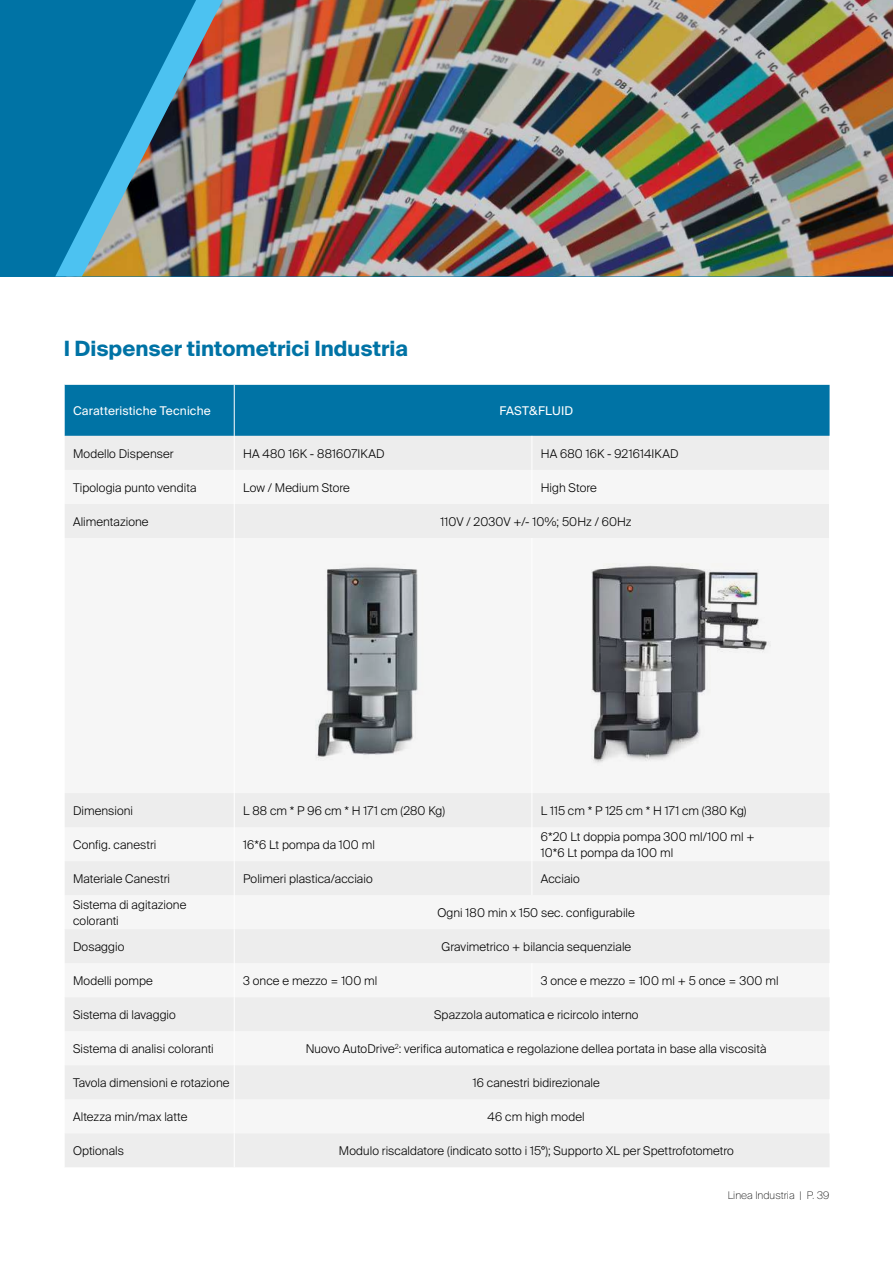
<style>
.page{position:relative;width:893px;height:1263px;background:#fff}
.page>*{position:absolute;margin:0;border:0;box-sizing:border-box;transform-origin:0 0}
.t1{font:700 21px "Suisse Intl";color:#0073a5}
.t2{font:300 12px/16.5px "Suisse Intl";letter-spacing:.01em;color:#000}
.t3{font:12px "Suisse Intl";letter-spacing:.015em;color:#fff}
.t4{font:100 10.5px "Suisse Intl";color:#000}
</style>
<div class="page">
<div style="left:0;top:0;width:893px;height:276px;background:#0073a5"></div>
<img style="left:223px;top:0;width:670px;height:276px">
<img style="left:55px;top:0;width:168px;height:276px">
<div style="left:65px;top:385px;width:765px;height:51px;background:#0073a5"></div>
<div style="left:65px;top:436px;width:764px;height:34px;background:#ededed"></div>
<svg style="left:65px;top:504px;width:764px;height:144px;fill:#f6f6f6"></svg>
<svg style="left:65px;top:793px;width:765px;height:374px;fill:#ededed"></svg>
<hr style="left:234px;top:436px;width:1px;height:34px;background:#fff">
<hr style="left:531px;top:436px;width:1px;height:34px;background:#fff">
<hr style="left:234px;top:793px;width:1px;height:34px;background:#fff">
<hr style="left:531px;top:793px;width:1px;height:34px;background:#fff">
<hr style="left:234px;top:861px;width:1px;height:34px;background:#fff">
<hr style="left:531px;top:861px;width:1px;height:34px;background:#fff">
<hr style="left:234px;top:929px;width:1px;height:34px;background:#fff">
<hr style="left:234px;top:997px;width:1px;height:34px;background:#fff">
<hr style="left:234px;top:1065px;width:1px;height:34px;background:#fff">
<hr style="left:234px;top:1133px;width:1px;height:34px;background:#fff">
<hr style="left:234px;top:504px;width:1px;height:34px;background:#fff">
<hr style="left:234px;top:385px;width:1px;height:51px;background:#fff">
<hr style="left:234px;top:538px;width:1px;height:255px;background:#fff">
<hr style="left:531px;top:538px;width:1px;height:255px;background:#fff">
<hr style="left:234px;top:827px;width:1px;height:34px;background:#fff">
<hr style="left:531px;top:827px;width:1px;height:34px;background:#fff">
<hr style="left:829px;top:827px;width:1px;height:34px;background:#fff">
<hr style="left:234px;top:895px;width:1px;height:34px;background:#fff">
<hr style="left:829px;top:895px;width:1px;height:34px;background:#fff">
<hr style="left:234px;top:963px;width:1px;height:34px;background:#fff">
<hr style="left:531px;top:963px;width:1px;height:34px;background:#fff">
<hr style="left:829px;top:963px;width:1px;height:34px;background:#fff">
<hr style="left:234px;top:1031px;width:1px;height:34px;background:#fff">
<hr style="left:829px;top:1031px;width:1px;height:34px;background:#fff">
<hr style="left:234px;top:1099px;width:1px;height:34px;background:#fff">
<hr style="left:829px;top:1099px;width:1px;height:34px;background:#fff">
<img style="left:315px;top:564px;width:136px;height:197px">
<img style="left:591px;top:564px;width:179px;height:202px">
<h1 class="t1" style="left:64px;top:337px;width:346px">I Dispenser tintometrici Industria</h1>
<p class="t3" style="left:73px;top:404px;width:139px">Caratteristiche Tecniche</p>
<p class="t3" style="left:499px;top:404px;width:75px">FAST&amp;FLUID</p>
<p class="t2" style="left:73px;top:445px;width:102px">Modello Dispenser</p>
<p class="t2" style="left:243px;top:445px;width:143px">HA 480 16K - 881607IKAD</p>
<p class="t2" style="left:541px;top:445px;width:139px">HA 680 16K - 921614IKAD</p>
<p class="t2" style="left:73px;top:479px;width:125px">Tipologia punto vendita</p>
<p class="t2" style="left:243px;top:479px;width:108px">Low / Medium Store</p>
<p class="t2" style="left:541px;top:479px;width:58px">High Store</p>
<p class="t2" style="left:73px;top:513px;width:77px">Alimentazione</p>
<p class="t2" style="left:441px;top:513px;width:193px">110V / 2030V +/- 10%; 50Hz / 60Hz</p>
<p class="t2" style="left:73px;top:802px;width:62px">Dimensioni</p>
<p class="t2" style="left:243px;top:802px;width:203px">L 88 cm * P 96 cm * H 171 cm (280 Kg)</p>
<p class="t2" style="left:541px;top:802px;width:207px">L 115 cm * P 125 cm * H 171 cm (380 Kg)</p>
<p class="t2" style="left:73px;top:836px;width:85px">Config. canestri</p>
<p class="t2" style="left:243px;top:836px;width:133px">16*6 Lt pompa da 100 ml</p>
<p class="t2" style="left:541px;top:828px;width:215px">6*20 Lt doppia pompa 300 ml/100 ml +<br>10*6 Lt pompa da 100 ml</p>
<p class="t2" style="left:73px;top:870px;width:99px">Materiale Canestri</p>
<p class="t2" style="left:243px;top:870px;width:131px">Polimeri plastica/acciaio</p>
<p class="t2" style="left:541px;top:870px;width:40px">Acciaio</p>
<p class="t2" style="left:73px;top:896px;width:115px">Sistema di agitazione coloranti</p>
<p class="t2" style="left:437px;top:904px;width:199px">Ogni 180 min x 150 sec. configurabile</p>
<p class="t2" style="left:73px;top:938px;width:53px">Dosaggio</p>
<p class="t2" style="left:441px;top:938px;width:191px">Gravimetrico + bilancia sequenziale</p>
<p class="t2" style="left:73px;top:972px;width:81px">Modelli pompe</p>
<p class="t2" style="left:243px;top:972px;width:136px">3 once e mezzo = 100 ml</p>
<p class="t2" style="left:541px;top:972px;width:239px">3 once e mezzo = 100 ml + 5 once = 300 ml</p>
<p class="t2" style="left:73px;top:1006px;width:104px">Sistema di lavaggio</p>
<p class="t2" style="left:434px;top:1006px;width:206px">Spazzola automatica e ricircolo interno</p>
<p class="t2" style="left:73px;top:1040px;width:142px">Sistema di analisi coloranti</p>
<p class="t2" style="left:306px;top:1040px;width:462px">Nuovo AutoDrive<sup>2</sup>: verifica automatica e regolazione dellea portata in base alla viscosità</p>
<p class="t2" style="left:73px;top:1074px;width:158px">Tavola dimensioni e rotazione</p>
<p class="t2" style="left:473px;top:1074px;width:128px">16 canestri bidirezionale</p>
<p class="t2" style="left:73px;top:1108px;width:116px">Altezza min/max latte</p>
<p class="t2" style="left:488px;top:1108px;width:99px">46 cm high model</p>
<p class="t2" style="left:73px;top:1142px;width:52px">Optionals</p>
<p class="t2" style="left:339px;top:1142px;width:397px">Modulo riscaldatore (indicato sotto i 15°); Supporto XL per Spettrofotometro</p>
<p class="t4" style="left:728px;top:1189px;width:103px">Linea Industria | P. 39</p>
</div>
